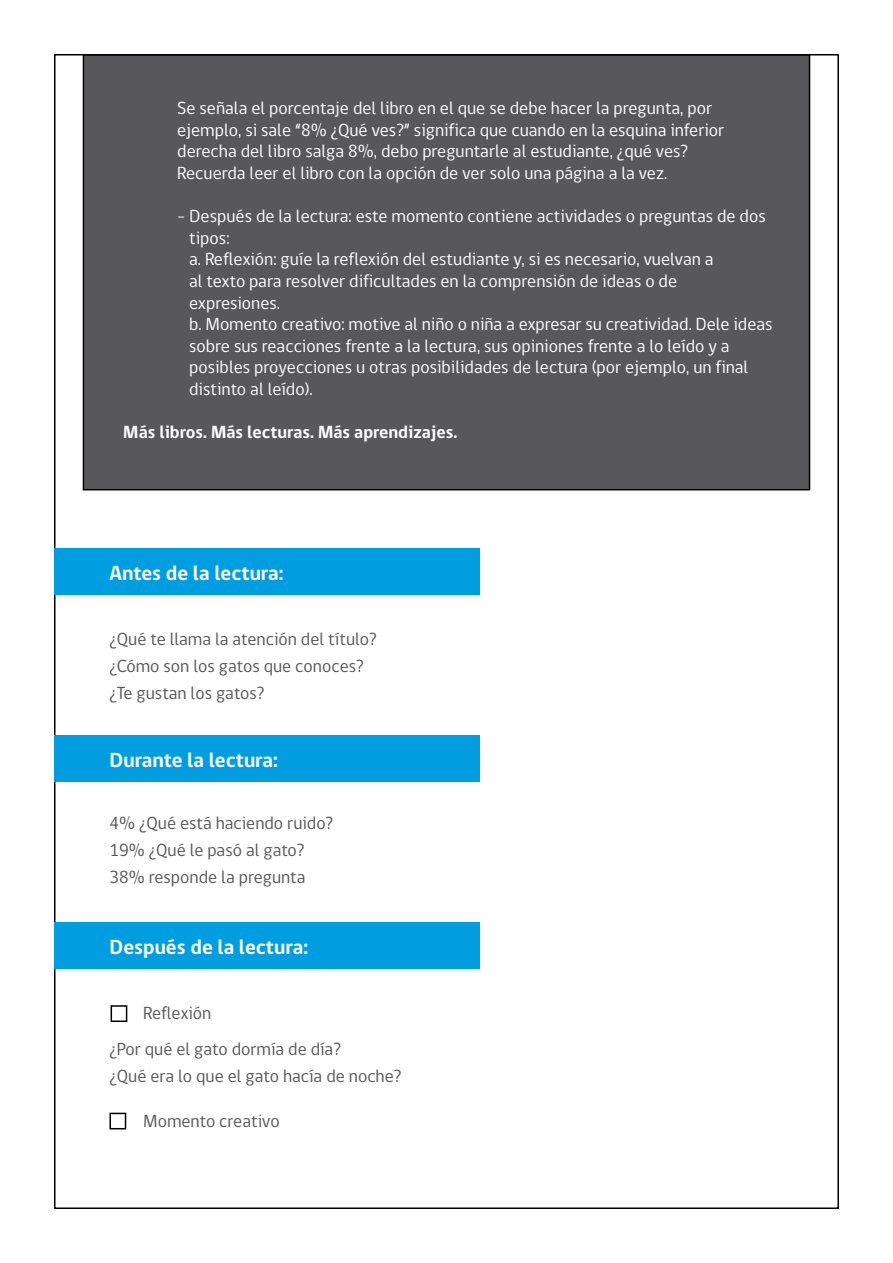
<style>
.page{position:relative;width:893px;height:1263px;background:#fff}
.page>*{position:absolute;margin:0;border:0;box-sizing:border-box;transform-origin:0 0}
.t1{font:700 21px "gob CL";color:#fff}
.t2{font:18px/21.6px "gob CL";color:#fff}
.t3{font:18px/27px "gob CL";color:#58585a}
.t4{font:700 18px "gob CL";color:#fff}
</style>
<div class="page">
<div style="left:83px;top:54px;width:727px;height:436px;background:#58585a;border:2px solid #000"></div>
<div style="left:54px;top:549px;width:425px;height:46px;background:#009ee0"></div>
<div style="left:54px;top:736px;width:425px;height:46px;background:#009ee0"></div>
<div style="left:54px;top:923px;width:425px;height:46px;background:#009ee0"></div>
<div style="left:111px;top:1005px;width:16px;height:17px;border:2px solid #000"></div>
<div style="left:109px;top:1113px;width:17px;height:16px;border:2px solid #000"></div>
<p class="t2" style="left:177px;top:98px;width:548px">Se señala el porcentaje del libro en el que se debe hacer la pregunta, por ejemplo, si sale “8% ¿Qué ves?” significa que cuando en la esquina inferior derecha del libro salga 8%, debo preguntarle al estudiante, ¿qué ves?<br>Recuerda leer el libro con la opción de ver solo una página a la vez.</p>
<p class="t2" style="left:189px;top:206px;width:585px;text-indent:-12px">- Después de la lectura: este momento contiene actividades o preguntas de dos tipos:<br>a. Reflexión: guíe la reflexión del estudiante y, si es necesario, vuelvan a<br>al texto para resolver dificultades en la comprensión de ideas o de expresiones.<br>b. Momento creativo: motive al niño o niña a expresar su creatividad. Dele ideas sobre sus reacciones frente a la lectura, sus opiniones frente a lo leído y a posibles proyecciones u otras posibilidades de lectura (por ejemplo, un final distinto al leído).</p>
<p class="t4" style="left:123px;top:420px;width:335px">Más libros. Más lecturas. Más aprendizajes.</p>
<p class="t1" style="left:109px;top:558px;width:176px">Antes de la lectura:</p>
<p class="t3" style="left:109px;top:625px;width:269px">¿Qué te llama la atención del título? ¿Cómo son los gatos que conoces? ¿Te gustan los gatos?</p>
<p class="t1" style="left:109px;top:745px;width:170px">Durante la lectura:</p>
<p class="t3" style="left:109px;top:810px;width:225px">4% ¿Qué está haciendo ruido?<br>19% ¿Qué le pasó al gato?<br>38% responde la pregunta</p>
<p class="t1" style="left:109px;top:932px;width:200px">Después de la lectura:</p>
<p class="t3" style="left:109px;top:995px;width:233px;line-height:36.6px;text-indent:34px">Reflexión<br>¿Por qué el gato dormía de día?</p>
<p class="t3" style="left:109px;top:1063px;width:293px">¿Qué era lo que el gato hacía de noche?</p>
<p class="t3" style="left:143px;top:1108px;width:138px">Momento creativo</p>
</div>
